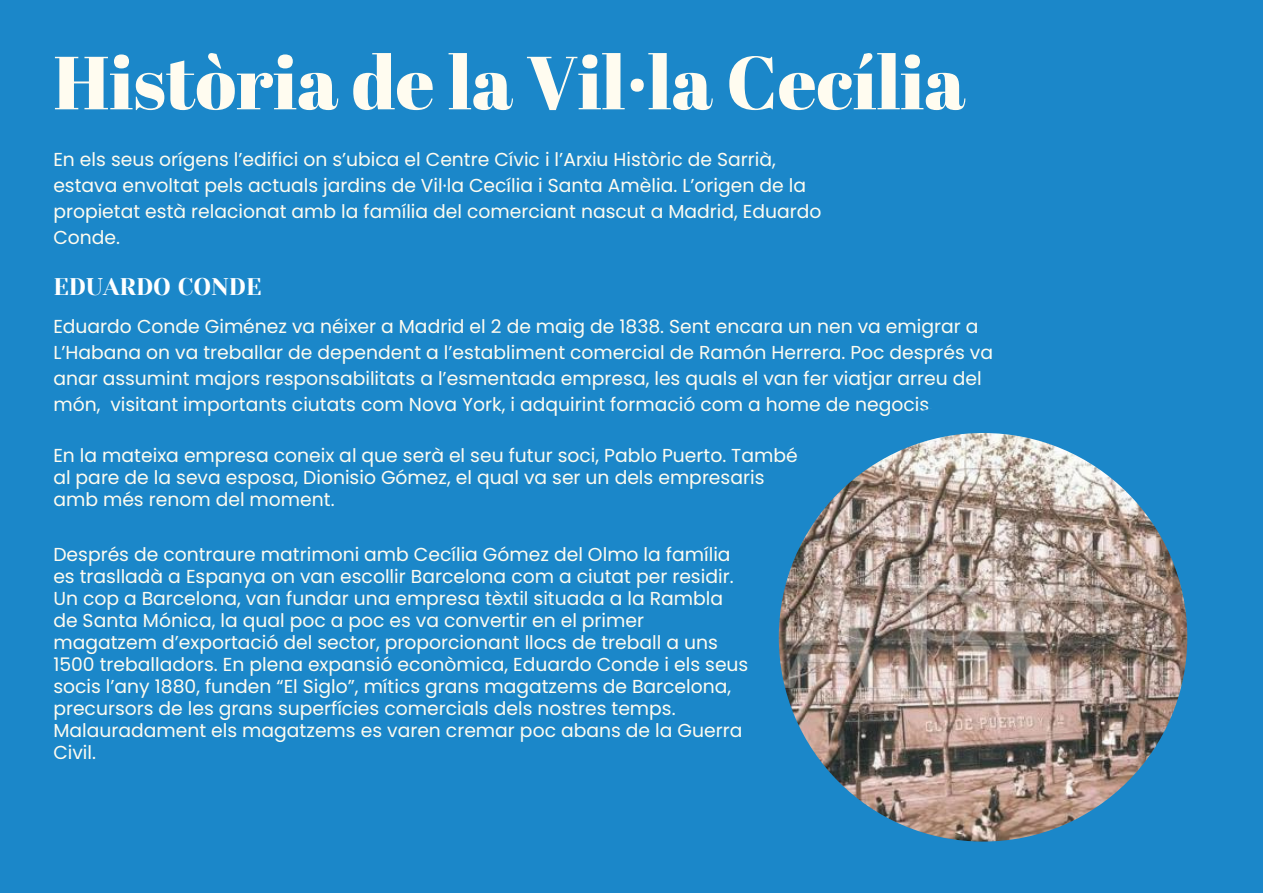
<style>
.page{position:relative;width:1263px;height:893px;background:#1b87c9}
.page>*{position:absolute;margin:0;border:0;box-sizing:border-box;transform-origin:0 0}
.t1{font:75px "Abril Fatface";color:#fffcf0}
.t2{font:24px "Yeseva One";color:#fff}
.t3{font:18.75px/22px "Poppins";color:#fffcf0}
</style>
<div class="page">
<img style="left:779px;top:433px;width:408px;height:408px;border-radius:50%">
<h1 class="t1" style="left:53px;top:30px;width:913px">Història de la Vil·la Cecília</h1>
<p class="t3" style="left:53px;top:146px;width:770px;line-height:25.9px">En els seus orígens l’edifici on s’ubica el Centre Cívic i l’Arxiu Històric de Sarrià, estava envoltat pels actuals jardins de Vil·la Cecília i Santa Amèlia. L’origen de la propietat està relacionat amb la família del comerciant nascut a Madrid, Eduardo Conde.</p>
<p class="t2" style="left:53px;top:273px;width:210px">EDUARDO CONDE</p>
<p class="t3" style="left:53px;top:313px;width:941px;line-height:25.9px">Eduardo Conde Giménez va néixer a Madrid el 2 de maig de 1838. Sent encara un nen va emigrar a L’Habana on va treballar de dependent a l’establiment comercial de Ramón Herrera. Poc després va anar assumint majors responsabilitats a l’esmentada empresa, les quals el van fer viatjar arreu del món, visitant importants ciutats com Nova York, i adquirint formació com a home de negocis.</p>
<p class="t3" style="left:53px;top:444px;width:746px">En la mateixa empresa coneix al que serà el seu futur soci, Pablo Puerto. També al pare de la seva esposa, Dionisio Gómez, el qual va ser un dels empresaris amb més renom del moment.</p>
<p class="t3" style="left:53px;top:544px;width:696px">Després de contraure matrimoni amb Cecília Gómez del Olmo la família es traslladà a Espanya on van escollir Barcelona com a ciutat per residir.<br>Un cop a Barcelona, van fundar una empresa tèxtil situada a la Rambla de Santa Mónica, la qual poc a poc es va convertir en el primer magatzem d’exportació del sector, proporcionant llocs de treball a uns 1500 treballadors. En plena expansió econòmica, Eduardo Conde i els seus socis l’any 1880, funden “El Siglo”, mítics grans magatzems de Barcelona, precursors de les grans superfícies comercials dels nostres temps.<br>Malauradament els magatzems es varen cremar poc abans de la Guerra Civil.</p>
</div>
